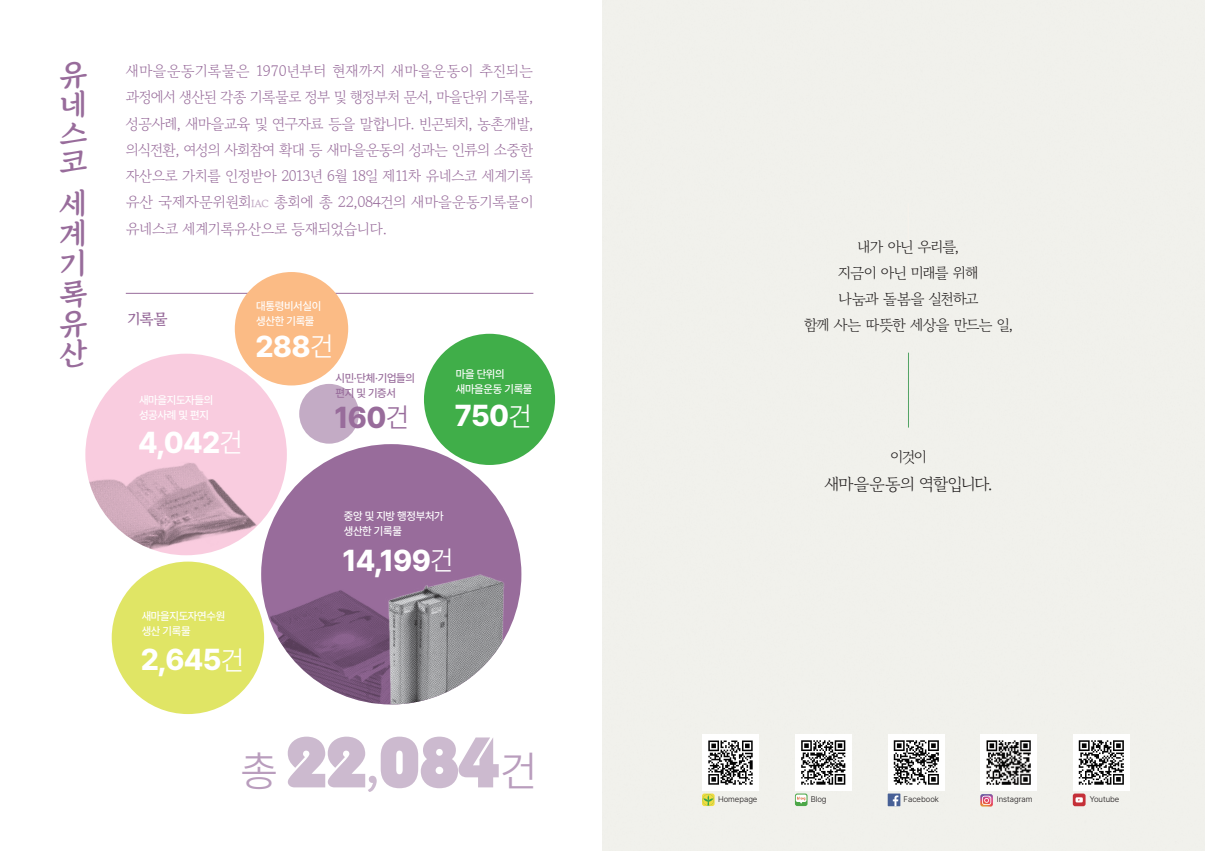
<style>
.page{position:relative;width:1205px;height:851px;background:#fff}
.page>*{position:absolute;margin:0;border:0;box-sizing:border-box;transform-origin:0 0}
.t1{font:800 71.25px "Bauhaus Pro";color:#ccbacf}
.t2{font:800 30px "Pretendard";letter-spacing:-.025em;color:#fff}
.t3{font:30px/30px "TT Jamak B";color:#986c9b;text-align:justify}
.t4{font:800 30px "Pretendard";color:#986c9b}
.t5{font:16.88px "Gowun Batang";letter-spacing:-.065em;color:#231f20}
.t6{font:15px/26.2px "Gowun Batang";letter-spacing:-.025em;color:#986c9b;text-align:justify}
.t7{font:15px/26.2px "Gowun Batang";letter-spacing:-.07em;color:#231f20;text-align:center}
.t8{font:700 15px "Gowun Batang";color:#986c9b}
.t9{font:500 11.25px/15px "Pretendard";letter-spacing:-.025em;color:#fff}
.t10{font:500 11.25px/15px "Pretendard";letter-spacing:-.025em;color:#986c9b}
.t11{font:300 8.12px "Pretendard";color:#231f20}
.s1{font-weight:700;font-size:10.5px;color:#c3abc5}
.s2{font-weight:300;font-size:27.5px}
.s3{font-family:"Pretendard";font-weight:300;font-size:42.5px;color:#b99dbd}
.s4{font-family:"Gowun Batang";font-weight:400;font-size:68.75px}
</style>
<div class="page">
<div style="left:602px;top:0;width:603px;height:850px;background:#f1f1ec"></div>
<hr style="left:126px;top:293px;width:407px;height:1px;background:#986c9b">
<hr style="left:908px;top:203px;width:1px;height:76px;background:#f7f2eb">
<svg style="left:795px;top:793px;width:12px;height:12px"></svg>
<svg style="left:796px;top:794px;width:10px;height:9px"></svg>
<div style="left:795px;top:733px;width:56px;height:57px;background:#fff"></div>
<img style="left:801px;top:740px;width:44px;height:45px">
<div style="left:888px;top:733px;width:56px;height:57px;background:#fff"></div>
<img style="left:893px;top:740px;width:46px;height:45px">
<div style="left:888px;top:793px;width:12px;height:13px;background:#476096"></div>
<svg style="left:893px;top:795px;width:5px;height:11px"></svg>
<div style="left:980px;top:733px;width:57px;height:57px;background:#fff"></div>
<img style="left:986px;top:740px;width:45px;height:45px">
<svg style="left:980px;top:794px;width:13px;height:12px"></svg>
<div style="left:1073px;top:733px;width:56px;height:57px;background:#fff"></div>
<img style="left:1078px;top:740px;width:46px;height:45px">
<div style="left:1073px;top:793px;width:12px;height:13px;background:#c53038;border-radius:2px"></div>
<svg style="left:1075px;top:797px;width:8px;height:5px"></svg>
<div style="left:702px;top:733px;width:57px;height:57px;background:#fff"></div>
<img style="left:708px;top:740px;width:45px;height:45px">
<svg style="left:702px;top:794px;width:12px;height:11px"></svg>
<div style="left:261px;top:444px;width:260px;height:260px;background:#986c9b;border-radius:50%"></div>
<img style="left:261px;top:577px;width:115px;height:127px">
<img style="left:376px;top:574px;width:141px;height:130px">
<img style="left:85px;top:353px;width:202px;height:202px">
<div style="left:112px;top:561px;width:152px;height:153px;background:#e0e565;border-radius:50%"></div>
<div style="left:424px;top:334px;width:131px;height:131px;background:#40ae49;border-radius:50%"></div>
<div style="left:235px;top:272px;width:113px;height:113px;background:#fbbb85;border-radius:50%"></div>
<div style="left:299px;top:384px;width:60px;height:59px;background:#c3abc5;border-radius:50%"></div>
<hr style="left:908px;top:352px;width:1px;height:75px;background:#52a464">
<h2 class="t3" style="left:59px;top:62px;width:29px;line-height:29px">유 네 스 코</h2>
<h2 class="t3" style="left:59px;top:190px;width:29px;text-align:left">세 계 기 록 유 산</h2>
<p class="t6" style="left:126px;top:56px;width:409px">새마을운동기록물은 1970년부터 현재까지 새마을운동이 추진되는 과정에서 생산된 각종 기록물로 정부 및 행정부처 문서, 마을단위 기록물, 성공사례, 새마을교육 및 연구자료 등을 말합니다. 빈곤퇴치, 농촌개발, 의식전환, 여성의 사회참여 확대 등 새마을운동의 성과는 인류의 소중한 자산으로 가치를 인정받아 2013년 6월 18일 제11차 유네스코 세계기록 유산 국제자문위원회<span class="s1">IAC</span> 총회에 총 22,084건의 새마을운동기록물이 유네스코 세계기록유산으로 등재되었습니다.</p>
<p class="t8" style="left:127px;top:307px;width:42px">기록물</p>
<p class="t9" style="left:139px;top:392px;width:76px">새마을지도자들의 성공사례 및 편지</p>
<h2 class="t2" style="left:138px;top:420px;width:106px">4,042<span class="s2">건</span></h2>
<p class="t9" style="left:256px;top:298px;width:67px">대통령비서실이 생산한 기록물</p>
<h2 class="t2" style="left:255px;top:324px;width:79px">288<span class="s2">건</span></h2>
<p class="t10" style="left:335px;top:370px;width:81px">시민·단체·기업들의 편지 및 기증서</p>
<h2 class="t4" style="left:335px;top:395px;width:76px">160<span class="s2">건</span></h2>
<p class="t9" style="left:456px;top:366px;width:78px">마을 단위의 새마을운동 기록물</p>
<h2 class="t2" style="left:455px;top:393px;width:78px">750<span class="s2">건</span></h2>
<p class="t9" style="left:142px;top:608px;width:85px">새마을지도자연수원 생산 기록물</p>
<h2 class="t2" style="left:141px;top:637px;width:105px">2,645<span class="s2">건</span></h2>
<p class="t9" style="left:344px;top:508px;width:102px">중앙 및 지방 행정부처가 생산한 기록물</p>
<h2 class="t2" style="left:343px;top:538px;width:112px">14,199<span class="s2">건</span></h2>
<h1 class="t1" style="left:241px;top:716px;width:298px"><span class="s3">총</span> 22<span class="s4">,</span>084<span class="s3">건</span></h1>
<p class="t7" style="left:803px;top:232px;width:211px">내가 아닌 우리를,<br>지금이 아닌 미래를 위해<br>나눔과 돌봄을 실천하고<br>함께 사는 따뜻한 세상을 만드는 일,</p>
<p class="t7" style="left:890px;top:442px;width:38px">이것이</p>
<p class="t5" style="left:824px;top:471px;width:170px">새마을운동의 역할입니다.</p>
<p class="t11" style="left:718px;top:793px;width:41px">Homepage</p>
<p class="t11" style="left:811px;top:793px;width:17px">Blog</p>
<p class="t11" style="left:903px;top:793px;width:37px">Facebook</p>
<p class="t11" style="left:997px;top:793px;width:37px">Instagram</p>
<p class="t11" style="left:1089px;top:793px;width:31px">Youtube</p>
</div>
